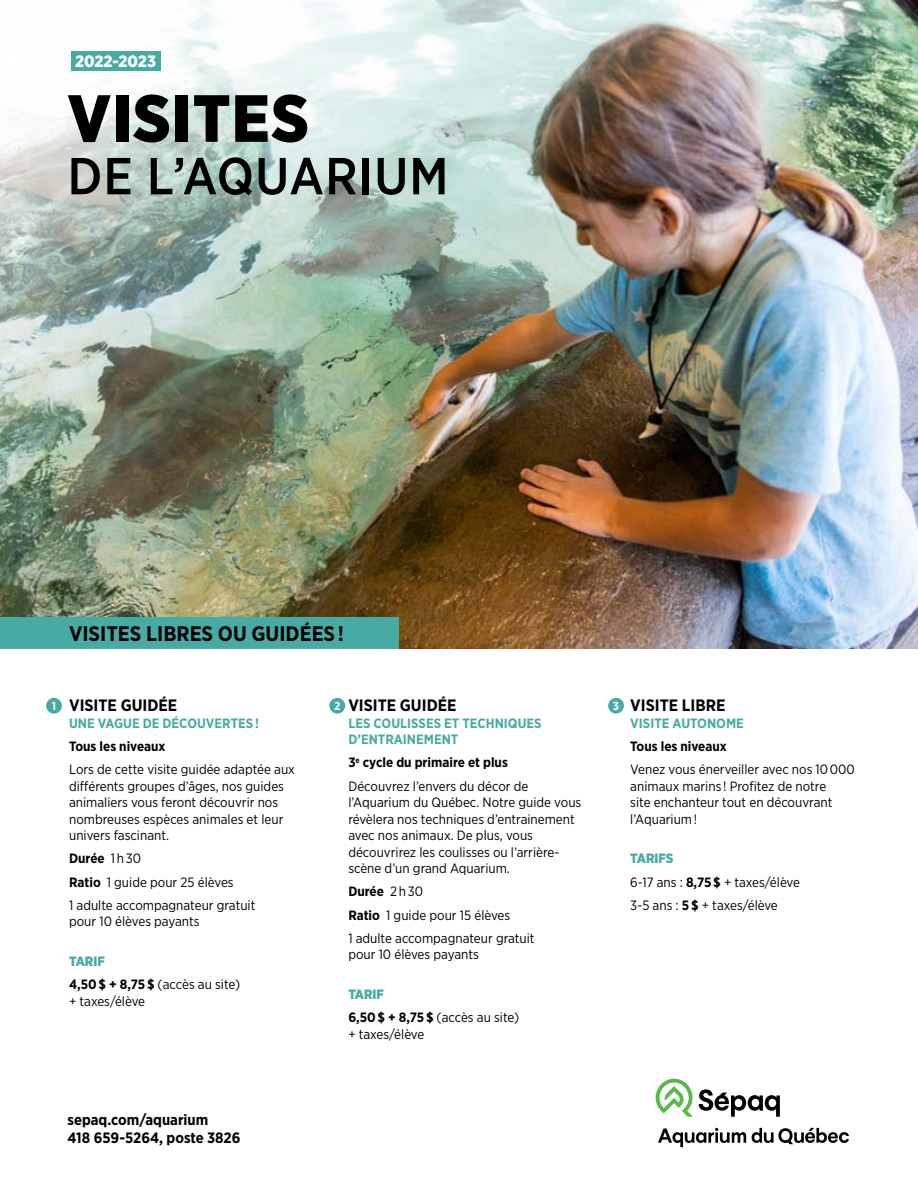
<style>
.page{position:relative;width:918px;height:1188px;background:#fff}
.page>*{position:absolute;margin:0;border:0;box-sizing:border-box;transform-origin:0 0}
.t1{font:900 66.6px "Gotham Narrow";letter-spacing:.02em;color:#000}
.t2{font:500 52.05px "Gotham Narrow";letter-spacing:.02em;color:#000}
.t3{font:700 21px "Gotham Narrow";color:#000}
.t4{font:700 16.5px "Gotham Narrow";color:#000}
.t5{font:900 16.5px "Gotham Narrow";letter-spacing:.005em;color:#fff}
.t6{font:700 15px/18px "Gotham Narrow";color:#000}
.t7{font:13.5px/16.5px "Gotham Narrow";color:#000}
.t8{font:700 13.5px/16.5px "Gotham Narrow";color:#47aaa3}
.t9{font:700 13.5px "Gotham Narrow";color:#000}
.t10{font:700 11.7px "Gotham Narrow";color:#fff}
.s1{font-weight:700}
.s2{font-weight:900;color:#47aaa3}
</style>
<div class="page">
<img style="left:0;top:0;width:918px;height:648px">
<div style="left:0;top:617px;width:399px;height:31px;background:#47aaa3"></div>
<svg style="left:658px;top:1128px;width:88px;height:19px"></svg>
<svg style="left:752px;top:1128px;width:97px;height:16px"></svg>
<svg style="left:656px;top:1079px;width:37px;height:38px"></svg>
<svg style="left:699px;top:1089px;width:81px;height:28px"></svg>
<div style="left:46px;top:698px;width:16px;height:16px;background:#47aaa3;border-radius:50%"></div>
<div style="left:329px;top:698px;width:16px;height:16px;background:#47aaa3;border-radius:50%"></div>
<div style="left:608px;top:698px;width:16px;height:16px;background:#47aaa3;border-radius:50%"></div>
<div style="left:71px;top:51px;width:90px;height:20px;background:#47aaa3"></div>
<p class="t5" style="left:75px;top:51px;width:83px">2022-2023</p>
<h1 class="t1" style="left:68px;top:74px;width:243px">VISITES</h1>
<h2 class="t2" style="left:68px;top:143px;width:382px">DE L’AQUARIUM</h2>
<h3 class="t3" style="left:69px;top:620px;width:277px">VISITES LIBRES OU GUIDÉES !</h3>
<p class="t4" style="left:69px;top:695px;width:110px">VISITE GUIDÉE</p>
<p class="t8" style="left:69px;top:714px;width:191px">UNE VAGUE DE DÉCOUVERTES !</p>
<p class="t9" style="left:69px;top:737px;width:98px">Tous les niveaux</p>
<p class="t7" style="left:69px;top:761px;width:227px">Lors de cette visite guidée adaptée aux différents groupes d’âges, nos guides animaliers vous feront découvrir nos nombreuses espèces animales et leur univers fascinant.</p>
<p class="t7" style="left:69px;top:847px;width:188px;line-height:23.2px"><span class="s1">Durée</span> 1 h 30<br><span class="s1">Ratio</span> 1 guide pour 25 élèves<br>1 adulte accompagnateur gratuit</p>
<p class="t7" style="left:69px;top:913px;width:132px">pour 10 élèves payants</p>
<p class="t7" style="left:69px;top:949px;width:173px;line-height:23.2px"><span class="s2">TARIF<br></span><span class="s1">4,50 $ + 8,75 $</span> (accès au site)</p>
<p class="t7" style="left:69px;top:992px;width:78px">+ taxes/élève</p>
<p class="t4" style="left:348px;top:695px;width:110px">VISITE GUIDÉE</p>
<p class="t8" style="left:348px;top:714px;width:195px">LES COULISSES ET TECHNIQUES<br>D’ENTRAINEMENT</p>
<p class="t7" style="left:348px;top:751px;width:182px;line-height:23.2px"><span class="s1">3</span><sup>e</sup> <span class="s1">cycle du primaire et plus<br></span>Découvrez l’envers du décor de</p>
<p class="t7" style="left:348px;top:794px;width:235px">l’Aquarium du Québec. Notre guide vous révèlera nos techniques d’entrainement avec nos animaux. De plus, vous découvrirez les coulisses ou l’arrière&shy;scène d’un grand Aquarium.</p>
<p class="t7" style="left:348px;top:880px;width:188px;line-height:23.2px"><span class="s1">Durée</span> 2 h 30<br><span class="s1">Ratio</span> 1 guide pour 15 élèves<br>1 adulte accompagnateur gratuit</p>
<p class="t7" style="left:348px;top:946px;width:132px">pour 10 élèves payants</p>
<p class="t7" style="left:348px;top:982px;width:172px;line-height:23.2px"><span class="s2">TARIF<br></span><span class="s1">6,50 $ + 8,75 $</span> (accès au site)</p>
<p class="t7" style="left:348px;top:1025px;width:78px">+ taxes/élève</p>
<p class="t10" style="left:52px;top:699px;width:6px">1</p>
<p class="t10" style="left:334px;top:699px;width:8px">2</p>
<p class="t10" style="left:613px;top:699px;width:8px">3</p>
<p class="t4" style="left:630px;top:695px;width:97px">VISITE LIBRE</p>
<p class="t8" style="left:630px;top:714px;width:115px">VISITE AUTONOME</p>
<p class="t9" style="left:630px;top:737px;width:98px">Tous les niveaux</p>
<p class="t7" style="left:630px;top:761px;width:226px">Venez vous énerveiller avec nos 10 000 animaux marins ! Profitez de notre<br>site enchanteur tout en découvrant l’Aquarium !</p>
<p class="t7" style="left:630px;top:847px;width:171px;line-height:23.2px"><span class="s2">TARIFS<br></span>6-17 ans : <span class="s1">8,75 $</span> + taxes/élève<br>3-5 ans : <span class="s1">5 $</span> + taxes/élève</p>
<p class="t6" style="left:68px;top:1110px;width:175px">sepaq.com/aquarium<br>418 659-5264, poste 3826</p>
</div>
